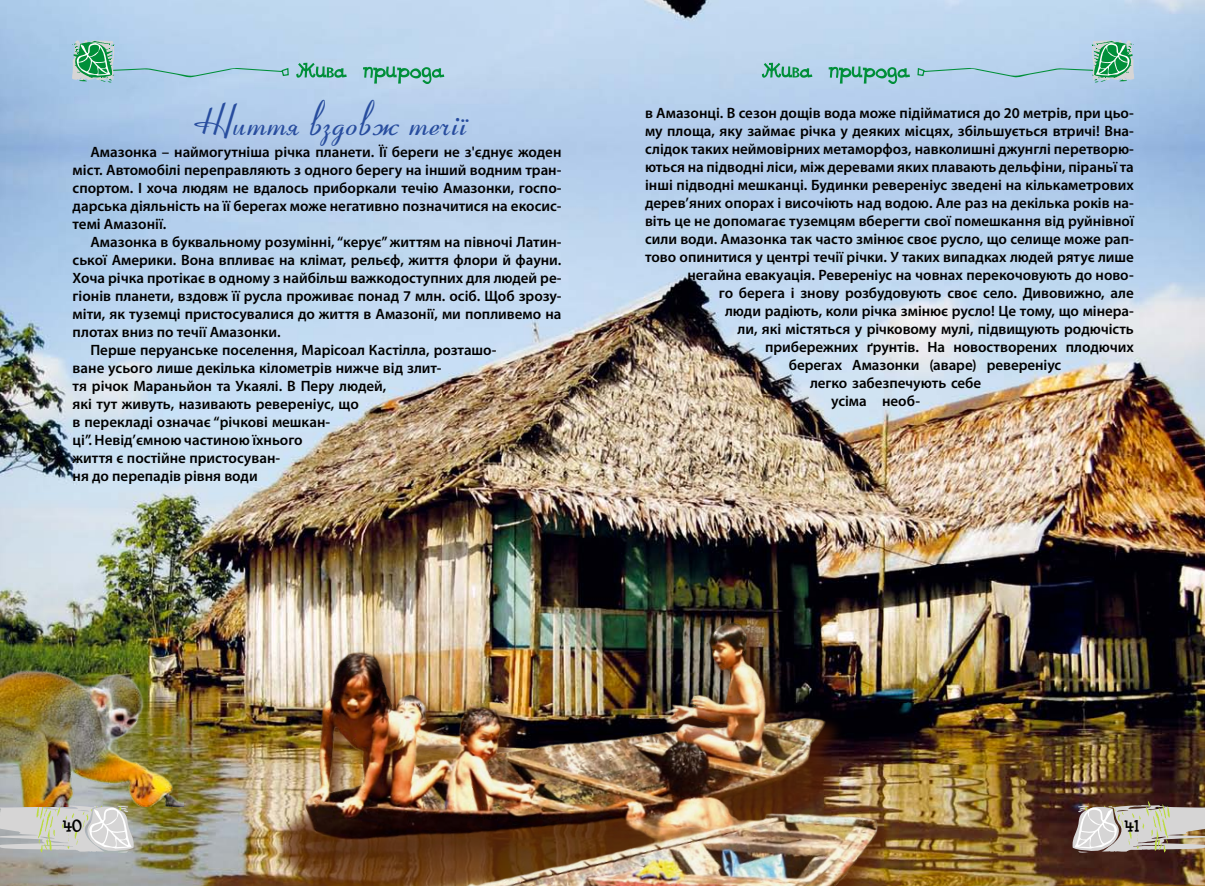
<style>
.page{position:relative;width:1205px;height:886px;background:#fff}
.page>*{position:absolute;margin:0;border:0;box-sizing:border-box;transform-origin:0 0}
.t1{font:43.75px "Coronet";color:#274c9e}
.t2{font:17.5px "DS Goose";color:#000}
.t3{font:600 15px/18px "Myriad Pro";color:#000;text-align:justify}
</style>
<div class="page">
<img style="left:0;top:0;width:1205px;height:886px">
<img style="left:1071px;top:801px;width:134px;height:51px">
<svg style="left:0;top:806px;width:135px;height:46px;background:#cdcec7"></svg>
<svg style="left:762px;top:63px;width:148px;height:21px;background:#8ac1bf"></svg>
<svg style="left:917px;top:40px;width:217px;height:43px;background:#a6cbd8"></svg>
<svg style="left:296px;top:63px;width:148px;height:21px;background:#8dc3bf"></svg>
<svg style="left:72px;top:40px;width:217px;height:43px;background:#a3cad8"></svg>
<img style="left:271px;top:568px;width:648px;height:318px">
<img style="left:0;top:659px;width:183px;height:147px">
<h1 class="t1" style="left:189px;top:93px;width:274px">Життя вздовж течії</h1>
<p class="t3" style="left:73px;top:143px;width:490px;text-indent:18px">Амазонка – наймогутніша річка планети. Її береги не з'єднує жоден міст. Автомобілі переправляють з одного берегу на інший водним тран&shy;спортом. І хоча людям не вдалось приборкали течію Амазонки, госпо&shy;дарська діяльність на її берегах може негативно позначитися на екосис&shy;темі Амазонії.</p>
<p class="t3" style="left:90px;top:233px;width:473px">Амазонка в буквальному розумінні, “керує” життям на півночі Латин-</p>
<p class="t3" style="left:73px;top:251px;width:490px">ської Америки. Вона впливає на клімат, рельєф, життя флори й фауни.</p>
<p class="t3" style="left:73px;top:269px;width:490px">Хоча річка протікає в одному з найбільш важкодоступних для людей ре-</p>
<p class="t3" style="left:73px;top:287px;width:490px">гіонів планети, вздовж її русла проживає понад 7 млн. осіб. Щоб зрозу-</p>
<p class="t3" style="left:73px;top:305px;width:490px">міти, як туземці пристосувалися до життя в Амазонії, ми попливемо на</p>
<p class="t3" style="left:73px;top:323px;width:210px">плотах вниз по течії Амазонки.</p>
<p class="t3" style="left:90px;top:341px;width:408px">Перше перуанське поселення, Марісоал Кастілла, розташо-</p>
<p class="t3" style="left:73px;top:359px;width:370px">ване усього лише декілька кілометрів нижче від злит-</p>
<p class="t3" style="left:73px;top:377px;width:315px">тя річок Мараньйон та Укаялі. В Перу людей,</p>
<p class="t3" style="left:73px;top:395px;width:288px">які тут живуть, називають ревереніус, що</p>
<p class="t3" style="left:73px;top:413px;width:259px">в перекладі означає “річкові мешкан-</p>
<p class="t3" style="left:73px;top:431px;width:231px">ці”. Невід’ємною частиною їхнього</p>
<p class="t3" style="left:73px;top:449px;width:209px">життя є постійне пристосуван-</p>
<p class="t3" style="left:73px;top:467px;width:187px">ня до перепадів рівня води</p>
<p class="t3" style="left:645px;top:103px;width:490px">в Амазонці. В сезон дощів вода може підійматися до 20 метрів, при цьо-</p>
<p class="t3" style="left:645px;top:121px;width:490px">му площа, яку займає річка у деяких місцях, збільшується втричі! Вна-</p>
<p class="t3" style="left:645px;top:139px;width:490px">слідок таких неймовірних метаморфоз, навколишні джунглі перетворю-</p>
<p class="t3" style="left:645px;top:157px;width:490px">ються на підводні ліси, між деревами яких плавають дельфіни, піраньї та</p>
<p class="t3" style="left:645px;top:175px;width:490px">інші підводні мешканці. Будинки ревереніус зведені на кількаметрових</p>
<p class="t3" style="left:645px;top:193px;width:490px">дерев’яних опорах і височіють над водою. Але раз на декілька років на-</p>
<p class="t3" style="left:645px;top:211px;width:490px">віть це не допомагає туземцям вберегти свої помешкання від руйнівної</p>
<p class="t3" style="left:645px;top:229px;width:490px">сили води. Амазонка так часто змінює своє русло, що селище може рап-</p>
<p class="t3" style="left:645px;top:247px;width:490px">тово опинитися у центрі течії річки. У таких випадках людей рятує лише</p>
<p class="t3" style="left:687px;top:265px;width:448px">негайна евакуація. Ревереніус на човнах перекочовують до ново-</p>
<p class="t3" style="left:719px;top:283px;width:416px">го берега і знову розбудовують своє село. Дивовижно, але</p>
<p class="t3" style="left:725px;top:301px;width:410px">люди радіють, коли річка змінює русло! Це тому, що мінера-</p>
<p class="t3" style="left:737px;top:319px;width:398px">ли, які містяться у річковому мулі, підвищують родючість</p>
<p class="t3" style="left:765px;top:337px;width:370px">прибережних ґрунтів. На новостворених плодючих</p>
<p class="t3" style="left:789px;top:355px;width:274px">берегах Амазонки (аваре) ревереніус</p>
<p class="t3" style="left:810px;top:373px;width:173px">легко забезпечують себе</p>
<p class="t3" style="left:831px;top:391px;width:90px">усіма необ-</p>
<p class="t2" style="left:63px;top:816px;width:21px">40</p>
<p class="t2" style="left:1124px;top:816px;width:16px">41</p>
</div>
